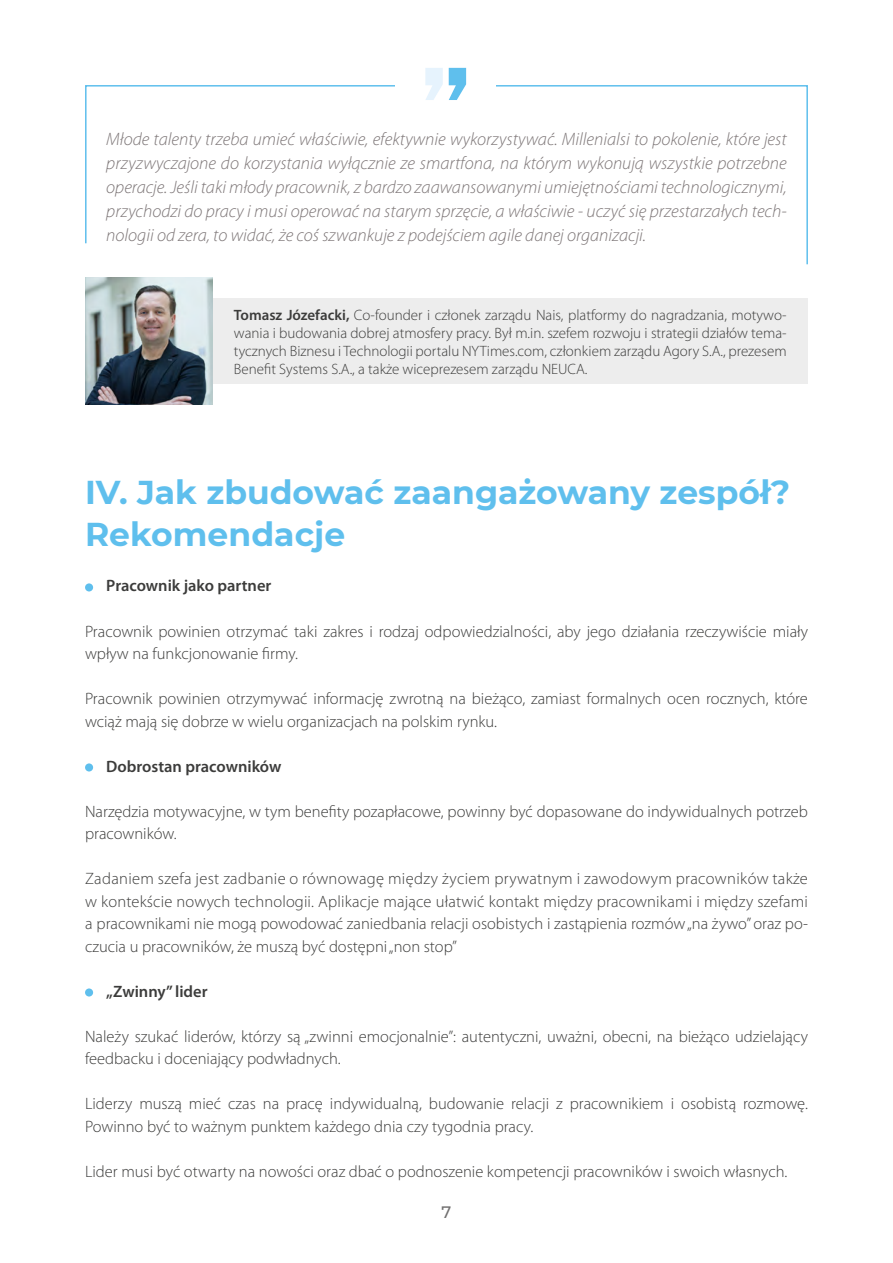
<style>
.page{position:relative;width:893px;height:1263px;background:#fff}
.page>*{position:absolute;margin:0;border:0;box-sizing:border-box;transform-origin:0 0}
.t1{font:700 33px/42px "Montserrat";color:#5fbfed}
.t2{font:italic 300 18px/24px "Myriad Pro";color:#7d7677;text-align:justify}
.t3{font:300 16.5px/22.5px "Myriad Pro";color:#3c3c3b}
.t4{font:600 16.5px "Myriad Pro";color:#3c3c3b}
.t5{font:500 16.5px "Montserrat";color:#706f6f}
.t6{font:300 15px/18px "Myriad Pro";color:#3c3c3b;text-align:justify}
.s1{font-weight:600}
</style>
<div class="page">
<div style="left:85px;top:583px;width:8px;height:8px;background:#5fbfed;border-radius:50%"></div>
<div style="left:85px;top:763px;width:8px;height:8px;background:#5fbfed;border-radius:50%"></div>
<div style="left:85px;top:988px;width:8px;height:8px;background:#5fbfed;border-radius:50%"></div>
<div style="left:106px;top:298px;width:702px;height:86px;background:#ededed"></div>
<img style="left:85px;top:277px;width:128px;height:128px">
<svg style="left:85px;top:85px;width:723px;height:180px"></svg>
<div style="left:395px;top:63px;width:101px;height:32px;background:#fff"></div>
<svg style="left:449px;top:68px;width:17px;height:32px"></svg>
<svg style="left:425px;top:68px;width:18px;height:32px"></svg>
<p class="t2" style="left:106px;top:127px;width:682px">Młode talenty trzeba umieć właściwie, efektywnie wykorzystywać. Millenialsi to pokolenie, które jest przyzwyczajone do korzystania wyłącznie ze smartfona, na którym wykonują wszystkie potrzebne operacje. Jeśli taki młody pracownik, z bardzo zaawansowanymi umiejętnościami technologicznymi, przychodzi do pracy i musi operować na starym sprzęcie, a właściwie - uczyć się przestarzałych tech&shy;nologii od zera, to widać, że coś szwankuje z podejściem agile danej organizacji.</p>
<p class="t6" style="left:234px;top:306px;width:554px"><span class="s1">Tomasz Józefacki,</span> Co-founder i członek zarządu Nais, platformy do nagradzania, motywo&shy;wania i budowania dobrej atmosfery pracy. Był m.in. szefem rozwoju i strategii działów tema&shy;tycznych Biznesu i Technologii portalu NYTimes.com, członkiem zarządu Agory S.A., prezesem Benefit Systems S.A., a także wiceprezesem zarządu NEUCA.</p>
<h1 class="t1" style="left:85px;top:470px;width:707px">IV. Jak zbudować zaangażowany zespół?<br>Rekomendacje</h1>
<p class="t4" style="left:106px;top:575px;width:167px">Pracownik jako partner</p>
<p class="t3" style="left:85px;top:620px;width:724px">Pracownik powinien otrzymać taki zakres i rodzaj odpowiedzialności, aby jego działania rzeczywiście miały wpływ na funkcjonowanie firmy.</p>
<p class="t3" style="left:85px;top:687px;width:724px">Pracownik powinien otrzymywać informację zwrotną na bieżąco, zamiast formalnych ocen rocznych, które wciąż mają się dobrze w wielu organizacjach na polskim rynku.</p>
<p class="t4" style="left:106px;top:755px;width:177px">Dobrostan pracowników</p>
<p class="t3" style="left:85px;top:800px;width:724px">Narzędzia motywacyjne, w tym benefity pozapłacowe, powinny być dopasowane do indywidualnych potrzeb pracowników.</p>
<p class="t3" style="left:85px;top:867px;width:724px;text-align:justify">Zadaniem szefa jest zadbanie o równowagę między życiem prywatnym i zawodowym pracowników także w kontekście nowych technologii. Aplikacje mające ułatwić kontakt między pracownikami i między szefami a pracownikami nie mogą powodować zaniedbania relacji osobistych i zastąpienia rozmów „na żywo” oraz po&shy;czucia u pracowników, że muszą być dostępni „non stop”</p>
<p class="t4" style="left:106px;top:980px;width:103px">„Zwinny” lider</p>
<p class="t3" style="left:85px;top:1025px;width:724px">Należy szukać liderów, którzy są „zwinni emocjonalnie”: autentyczni, uważni, obecni, na bieżąco udzielający feedbacku i doceniający podwładnych.</p>
<p class="t3" style="left:85px;top:1092px;width:724px">Liderzy muszą mieć czas na pracę indywidualną, budowanie relacji z pracownikiem i osobistą rozmowę.<br>Powinno być to ważnym punktem każdego dnia czy tygodnia pracy.</p>
<p class="t3" style="left:85px;top:1160px;width:704px">Lider musi być otwarty na nowości oraz dbać o podnoszenie kompetencji pracowników i swoich własnych.</p>
<p class="t5" style="left:442px;top:1201px;width:11px">7</p>
</div>
